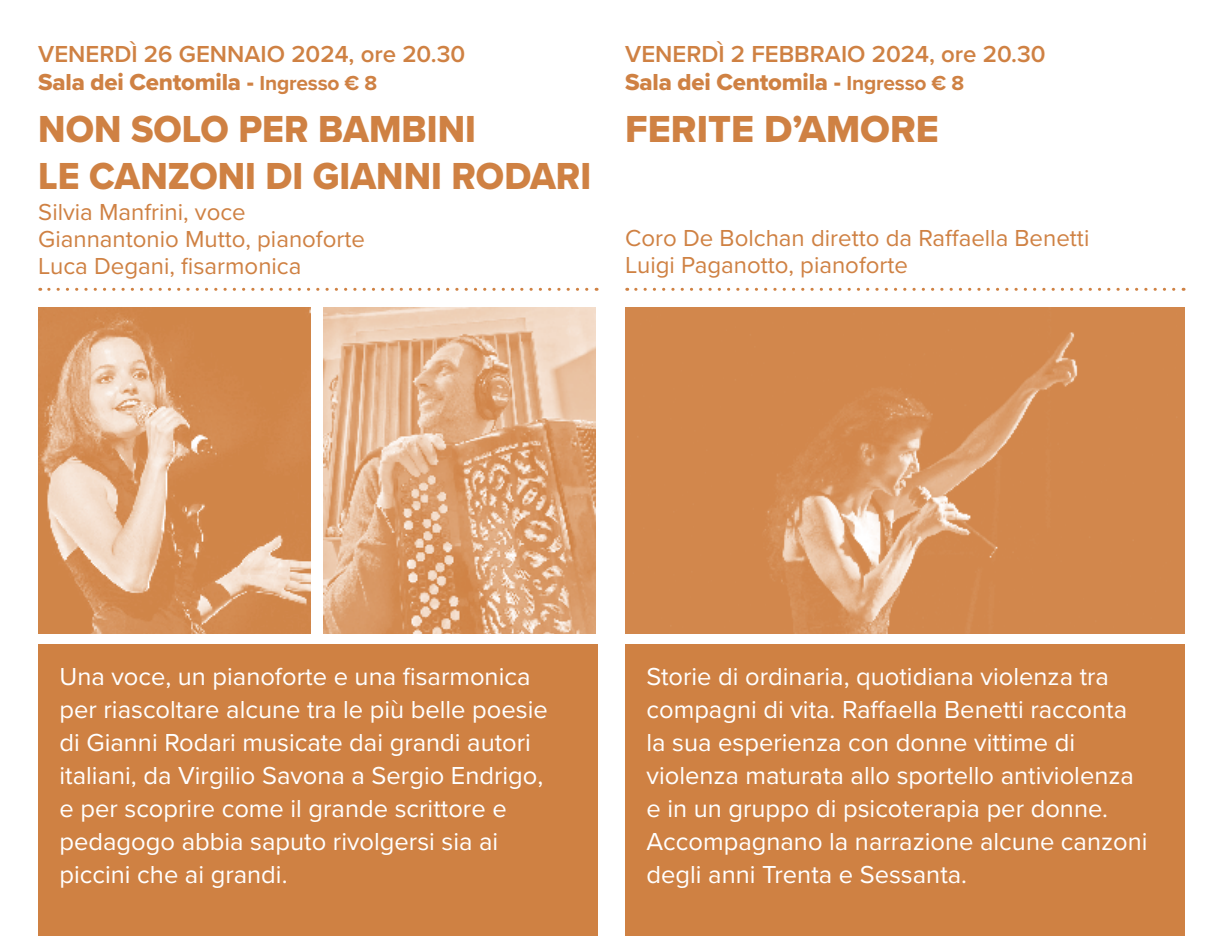
<style>
.page{position:relative;width:1225px;height:936px;background:#fff}
.page>*{position:absolute;margin:0;border:0;box-sizing:border-box;transform-origin:0 0}
.t1{font:39px/46.8px "Proxima Nova Extrabld";color:#cf8143;scale:.95 1}
.t2{font:39px "Proxima Nova Extrabld";color:#cf8143}
.t3{font:25.5px/33px "Proxima Nova";color:#fff}
.t4{font:24px/27px "Proxima Nova";color:#cf8143}
.t5{font:600 24px "Proxima Nova";color:#cf8143}
.t6{font:24px "Proxima Nova Extrabld";letter-spacing:-.01em;color:#cf8143}
.s1{font-family:"Proxima Nova";font-weight:700;font-size:21px}
</style>
<div class="page">
<svg style="left:636px;top:288px;width:548px;height:3px"></svg>
<div style="left:38px;top:644px;width:559px;height:291px;background:#cf8143"></div>
<svg style="left:49px;top:288px;width:548px;height:3px"></svg>
<img style="left:625px;top:308px;width:559px;height:326px">
<div style="left:625px;top:644px;width:559px;height:291px;background:#cf8143"></div>
<img style="left:323px;top:308px;width:272px;height:326px">
<img style="left:38px;top:308px;width:272px;height:326px">
<p class="t5" style="left:38px;top:36px;width:428px">VENERDÌ 26 GENNAIO 2024, ore 20.30</p>
<p class="t6" style="left:38px;top:64px;width:340px">Sala dei Centomila - <span class="s1">Ingresso € 8</span></p>
<h1 class="t1" style="left:38px;top:105px;width:583px">NON SOLO PER BAMBINI<br>LE CANZONI DI GIANNI RODARI</h1>
<p class="t4" style="left:38px;top:197px;width:328px">Silvia Manfrini, voce<br>Giannantonio Mutto, pianoforte<br>Luca Degani, fisarmonica</p>
<p class="t5" style="left:625px;top:36px;width:422px">VENERDÌ 2 FEBBRAIO 2024, ore 20.30</p>
<p class="t6" style="left:625px;top:64px;width:340px">Sala dei Centomila - <span class="s1">Ingresso € 8</span></p>
<h1 class="t2" style="left:625px;top:100px;width:315px">FERITE D’AMORE</h1>
<p class="t4" style="left:625px;top:224px;width:466px">Coro De Bolchan diretto da Raffaella Benetti<br>Luigi Paganotto, pianoforte</p>
<p class="t3" style="left:60px;top:659px;width:490px">Una voce, un pianoforte e una fisarmonica per riascoltare alcune tra le più belle poesie di Gianni Rodari musicate dai grandi autori italiani, da Virgilio Savona a Sergio Endrigo, e per scoprire come il grande scrittore e pedagogo abbia saputo rivolgersi sia ai piccini che ai grandi.</p>
<p class="t3" style="left:646px;top:659px;width:502px">Storie di ordinaria, quotidiana violenza tra compagni di vita. Raffaella Benetti racconta la sua esperienza con donne vittime di violenza maturata allo sportello antiviolenza e in un gruppo di psicoterapia per donne.<br>Accompagnano la narrazione alcune canzoni degli anni Trenta e Sessanta.</p>
</div>
